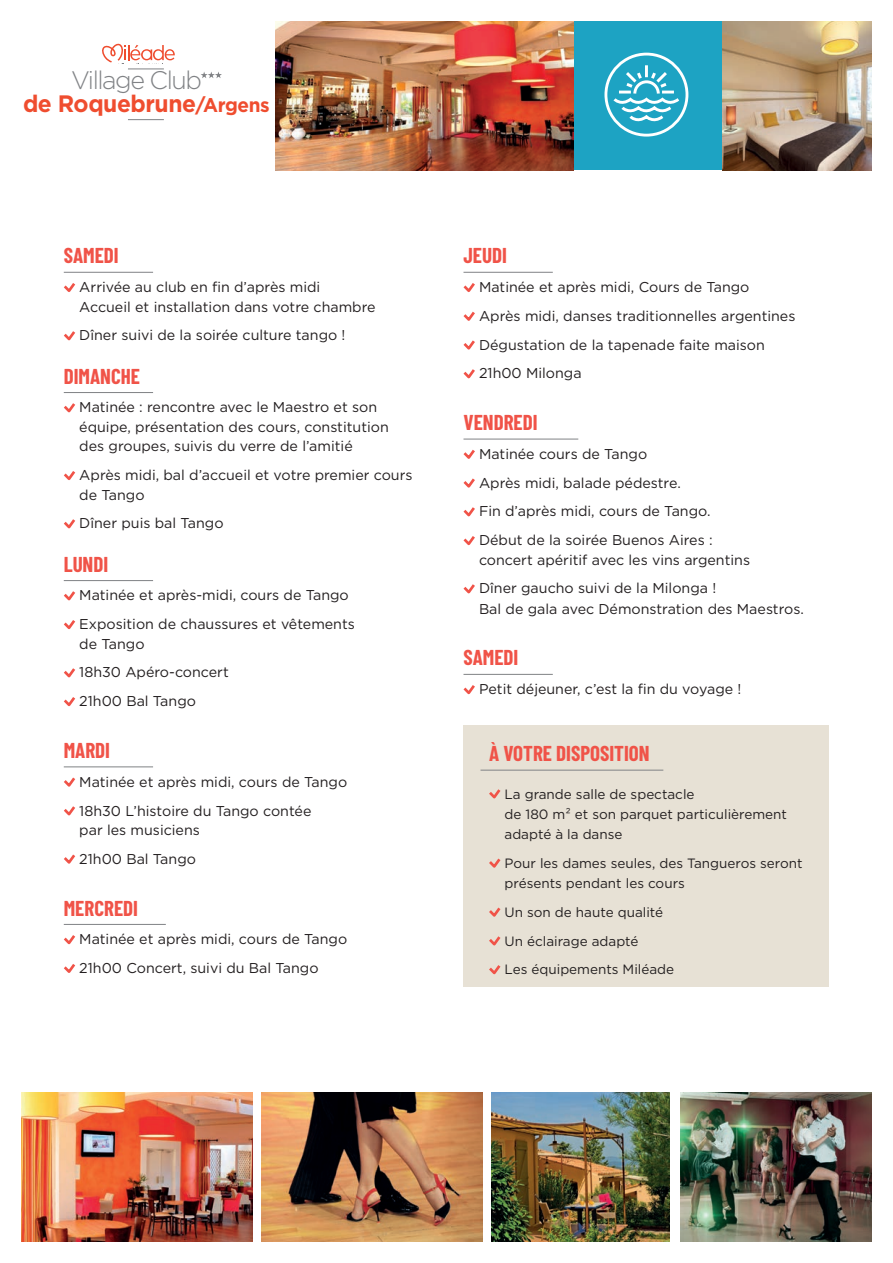
<style>
.page{position:relative;width:893px;height:1263px;background:#fff}
.page>*{position:absolute;margin:0;border:0;box-sizing:border-box;transform-origin:0 0}
.t1{font:300 25.35px "Gotham";letter-spacing:-.06em;color:#808285}
.t2{font:700 23.7px "Gotham";letter-spacing:-.02em;color:#ef4d2f;scale:.96 1}
.t3{font:700 21px "Barlow Condensed";color:#f05348}
.t4{font:14.25px/28.8px "Gotham";color:#231f20}
.t5{font:13.5px/20.2px "Gotham";color:#231f20}
.s1{font-size:19.8px}
</style>
<div class="page">
<img style="left:723px;top:21px;width:149px;height:149px">
<div style="left:574px;top:21px;width:149px;height:149px;background:#1da3c3"></div>
<div style="left:604px;top:53px;width:84px;height:84px;border:3px solid #fff;border-radius:50%"></div>
<svg style="left:612px;top:65px;width:70px;height:58px"></svg>
<img style="left:276px;top:21px;width:298px;height:149px">
<div style="left:463px;top:725px;width:366px;height:261px;background:#e7e1d5"></div>
<hr style="left:64px;top:272px;width:89px;height:1px;background:#808285">
<hr style="left:64px;top:392px;width:89px;height:1px;background:#808285">
<hr style="left:64px;top:580px;width:89px;height:1px;background:#808285">
<hr style="left:64px;top:766px;width:89px;height:1px;background:#808285">
<hr style="left:64px;top:924px;width:102px;height:1px;background:#808285">
<svg style="left:64px;top:283px;width:12px;height:9px"></svg>
<svg style="left:64px;top:331px;width:12px;height:10px"></svg>
<svg style="left:64px;top:403px;width:12px;height:10px"></svg>
<svg style="left:64px;top:471px;width:12px;height:9px"></svg>
<svg style="left:64px;top:519px;width:12px;height:10px"></svg>
<svg style="left:64px;top:591px;width:12px;height:10px"></svg>
<svg style="left:64px;top:620px;width:12px;height:10px"></svg>
<svg style="left:64px;top:668px;width:12px;height:10px"></svg>
<svg style="left:64px;top:697px;width:12px;height:10px"></svg>
<svg style="left:64px;top:777px;width:12px;height:10px"></svg>
<svg style="left:64px;top:806px;width:11px;height:10px"></svg>
<svg style="left:64px;top:854px;width:12px;height:10px"></svg>
<svg style="left:64px;top:935px;width:12px;height:10px"></svg>
<svg style="left:64px;top:964px;width:12px;height:9px"></svg>
<hr style="left:463px;top:272px;width:90px;height:1px;background:#808285">
<hr style="left:463px;top:439px;width:115px;height:1px;background:#808285">
<hr style="left:463px;top:674px;width:90px;height:1px;background:#808285">
<hr style="left:480px;top:770px;width:183px;height:1px;background:#808285">
<svg style="left:463px;top:283px;width:12px;height:9px"></svg>
<svg style="left:463px;top:311px;width:12px;height:10px"></svg>
<svg style="left:463px;top:340px;width:12px;height:10px"></svg>
<svg style="left:463px;top:369px;width:12px;height:10px"></svg>
<svg style="left:463px;top:449px;width:12px;height:10px"></svg>
<svg style="left:463px;top:478px;width:12px;height:10px"></svg>
<svg style="left:463px;top:507px;width:12px;height:10px"></svg>
<svg style="left:463px;top:536px;width:12px;height:10px"></svg>
<svg style="left:463px;top:584px;width:12px;height:10px"></svg>
<svg style="left:463px;top:685px;width:12px;height:10px"></svg>
<svg style="left:489px;top:789px;width:12px;height:10px"></svg>
<svg style="left:489px;top:858px;width:12px;height:10px"></svg>
<svg style="left:489px;top:907px;width:12px;height:10px"></svg>
<svg style="left:489px;top:936px;width:12px;height:10px"></svg>
<svg style="left:489px;top:965px;width:12px;height:10px"></svg>
<img style="left:22px;top:1093px;width:230px;height:149px">
<img style="left:491px;top:1093px;width:179px;height:149px">
<img style="left:262px;top:1093px;width:221px;height:149px">
<img style="left:680px;top:1093px;width:192px;height:149px">
<svg style="left:102px;top:43px;width:73px;height:20px"></svg>
<svg style="left:201px;top:72px;width:21px;height:6px"></svg>
<hr style="left:128px;top:69px;width:36px;height:1px;background:#808285">
<hr style="left:128px;top:119px;width:36px;height:1px;background:#808285">
<h1 class="t1" style="left:71px;top:64px;width:133px">Village Club</h1>
<h2 class="t2" style="left:23px;top:88px;width:258px">de Roquebrune<span class="s1">/Argens</span></h2>
<h3 class="t3" style="left:64px;top:241px;width:56px">SAMEDI</h3>
<p class="t4" style="left:79px;top:277px;width:298px;line-height:19.5px">Arrivée au club en fin d’après midi<br>Accueil et installation dans votre chambre</p>
<p class="t4" style="left:79px;top:321px;width:268px">Dîner suivi de la soirée culture tango !</p>
<h3 class="t3" style="left:64px;top:361px;width:78px">DIMANCHE</h3>
<p class="t4" style="left:79px;top:397px;width:311px;line-height:19.5px">Matinée : rencontre avec le Maestro et son équipe, présentation des cours, constitution des groupes, suivis du verre de l’amitié</p>
<p class="t4" style="left:79px;top:465px;width:335px;line-height:19.5px">Après midi, bal d’accueil et votre premier cours de Tango</p>
<p class="t4" style="left:79px;top:509px;width:146px">Dîner puis bal Tango</p>
<h3 class="t3" style="left:64px;top:549px;width:46px">LUNDI</h3>
<p class="t4" style="left:79px;top:581px;width:277px">Matinée et après-midi, cours de Tango<br>Exposition de chaussures et vêtements</p>
<p class="t4" style="left:79px;top:629px;width:151px">de Tango<br>18h30 Apéro-concert<br>21h00 Bal Tango</p>
<h3 class="t3" style="left:64px;top:735px;width:48px">MARDI</h3>
<p class="t4" style="left:79px;top:767px;width:269px">Matinée et après midi, cours de Tango<br>18h30 L’histoire du Tango contée</p>
<p class="t4" style="left:79px;top:815px;width:122px">par les musiciens<br>21h00 Bal Tango</p>
<h3 class="t3" style="left:64px;top:893px;width:76px">MERCREDI</h3>
<p class="t4" style="left:79px;top:924px;width:269px">Matinée et après midi, cours de Tango<br>21h00 Concert, suivi du Bal Tango</p>
<h3 class="t3" style="left:463px;top:241px;width:45px">JEUDI</h3>
<p class="t4" style="left:479px;top:272px;width:318px">Matinée et après midi, Cours de Tango<br>Après midi, danses traditionnelles argentines Dégustation de la tapenade faite maison 21h00 Milonga</p>
<h3 class="t3" style="left:463px;top:408px;width:76px">VENDREDI</h3>
<p class="t4" style="left:479px;top:439px;width:235px">Matinée cours de Tango<br>Après midi, balade pédestre.<br>Fin d’après midi, cours de Tango.<br>Début de la soirée Buenos Aires :</p>
<p class="t4" style="left:479px;top:545px;width:273px">concert apéritif avec les vins argentins<br>Dîner gaucho suivi de la Milonga !</p>
<p class="t4" style="left:479px;top:594px;width:326px">Bal de gala avec Démonstration des Maestros.</p>
<h3 class="t3" style="left:463px;top:643px;width:56px">SAMEDI</h3>
<p class="t4" style="left:479px;top:674px;width:264px">Petit déjeuner, c’est la fin du voyage !</p>
<h3 class="t3" style="left:489px;top:739px;width:162px">À VOTRE DISPOSITION</h3>
<p class="t5" style="left:505px;top:783px;width:284px">La grande salle de spectacle<br>de 180 m2 et son parquet particulièrement adapté à la danse</p>
<p class="t5" style="left:505px;top:852px;width:299px">Pour les dames seules, des Tangueros seront présents pendant les cours</p>
<p class="t5" style="left:505px;top:897px;width:171px;line-height:28.8px">Un son de haute qualité<br>Un éclairage adapté<br>Les équipements Miléade</p>
</div>
